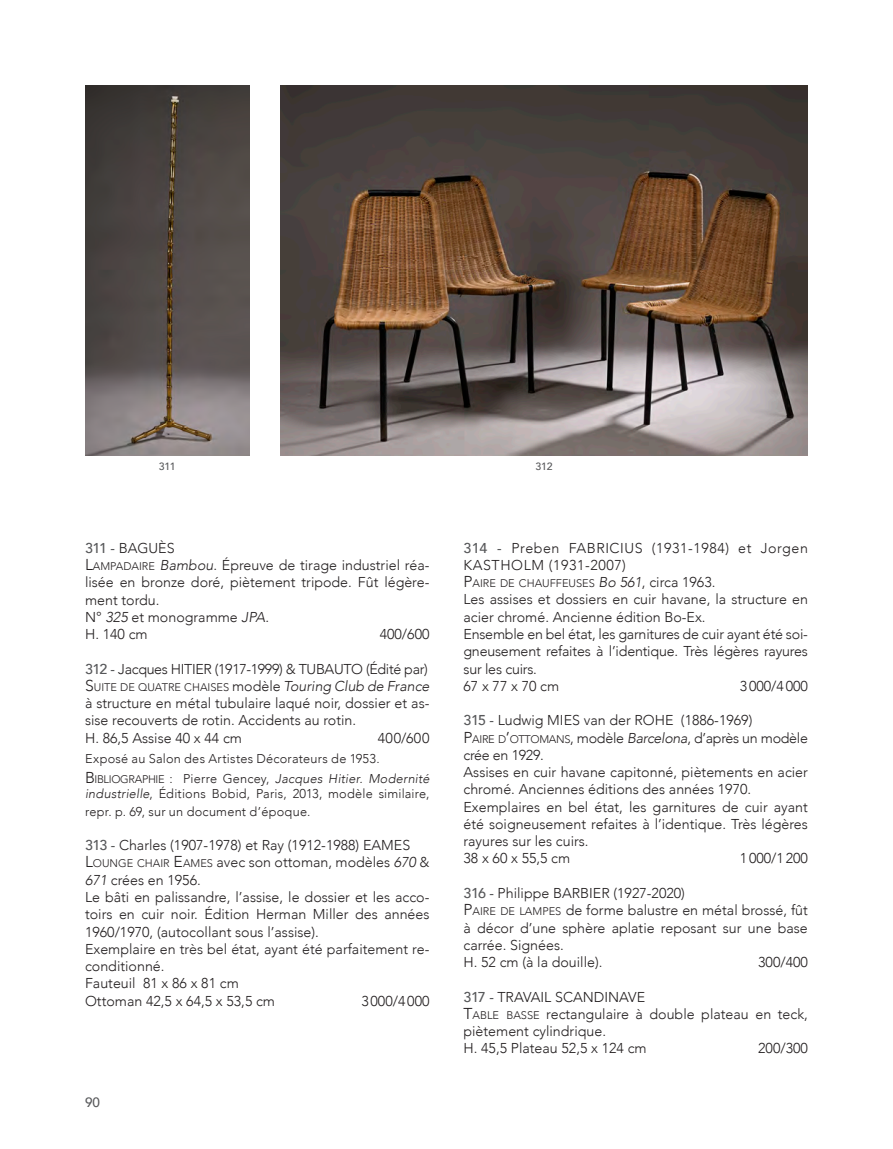
<style>
.page{position:relative;width:893px;height:1149px;background:#fff}
.page>*{position:absolute;margin:0;border:0;box-sizing:border-box;transform-origin:0 0}
.t1{font:300 14.25px/17.2px "Avenir";color:#231f20}
.t2{font:300 14.25px/17.2px "Avenir";letter-spacing:-.02em;color:#231f20}
.t3{font:300 14.25px/17.2px "Avenir";letter-spacing:.04em;color:#231f20}
.t4{font:300 14.25px "Avenir";letter-spacing:-.025em;color:#231f20}
.t5{font:500 13.5px "Avenir";color:#57585a}
.notes_1{font:300 12.75px/15.8px "Avenir";letter-spacing:.015em;color:#231f20}
.t6{font:300 10.95px "Avenir";color:#231f20}
.t7{font:500 10.5px "Avenir";letter-spacing:-.015em;color:#57585a}
.s1{font-weight:500;color:#57585a}
.s2{font-size:15.75px}
.s3{font-size:10.95px}
.s4{font-style:italic}
.s5{font-size:14.25px}
.s6{font-style:italic;font-size:14.25px}
</style>
<div class="page">
<img style="left:85px;top:85px;width:164px;height:370px">
<img style="left:280px;top:85px;width:528px;height:370px">
<p class="t7" style="left:159px;top:457px;width:18px">311</p>
<p class="t7" style="left:535px;top:457px;width:19px">312</p>
<p class="t1" style="left:85px;top:539px;width:91px"><span class="s1">311 -</span> BAGUÈS</p>
<p class="t1" style="left:85px;top:556px;width:346px;text-align:justify"><span class="s2">L</span><span class="s3">AMPADAIRE</span> <span class="s4">Bambou</span>. Épreuve de tirage industriel réa&shy;lisée en bronze doré, piètement tripode. Fût légère&shy;ment tordu.</p>
<p class="t1" style="left:85px;top:608px;width:186px">N° <span class="s4">325</span> et monogramme <span class="s4">JPA</span>.</p>
<p class="t1" style="left:85px;top:625px;width:64px">H. 140 cm</p>
<p class="t1" style="left:380px;top:625px;width:51px">400/600</p>
<p class="t4" style="left:85px;top:660px;width:344px"><span class="s1">312 -</span> Jacques HITIER (1917-1999) &amp; TUBAUTO (Édité par)</p>
<p class="t6" style="left:85px;top:680px;width:346px"><span class="s2">S</span>UITE DE QUATRE CHAISES <span class="s5">modèle</span> <span class="s6">Touring Club de France</span></p>
<p class="t1" style="left:85px;top:694px;width:346px">à structure en métal tubulaire laqué noir, dossier et as&shy;sise recouverts de rotin. Accidents au rotin.</p>
<p class="t1" style="left:85px;top:728px;width:158px">H. 86,5 Assise 40 x 44 cm</p>
<p class="t1" style="left:378px;top:728px;width:53px">400/600</p>
<p class="notes_1" style="left:85px;top:750px;width:296px">Exposé au Salon des Artistes Décorateurs de 1953.</p>
<p class="notes_1" style="left:85px;top:770px;width:346px"><span class="s2">B</span> <span class="s3">IBLIOGRAPHIE</span> : Pierre Gencey, <span class="s4">Jacques Hitier. Modernité industrielle</span>, Éditions Bobid, Paris, 2013, modèle similaire,</p>
<p class="notes_1" style="left:85px;top:803px;width:227px">repr. p. 69, sur un document d’époque.</p>
<p class="t1" style="left:85px;top:836px;width:327px"><span class="s1">313 -</span> Charles (1907-1978) et Ray (1912-1988) EAMES</p>
<p class="t1" style="left:85px;top:853px;width:346px"><span class="s2">L</span><span class="s3">OUNGE CHAIR</span> <span class="s2">E</span><span class="s3">AMES</span> avec son ottoman, modèles <span class="s4">670</span> &amp;<br><span class="s4">671</span> crées en 1956.</p>
<p class="t1" style="left:85px;top:888px;width:346px;text-align:justify">Le bâti en palissandre, l’assise, le dossier et les acco&shy;toirs en cuir noir. Édition Herman Miller des années 1960/1970, (autocollant sous l’assise).</p>
<p class="t1" style="left:85px;top:940px;width:346px">Exemplaire en très bel état, ayant été parfaitement re&shy;conditionné.</p>
<p class="t1" style="left:85px;top:974px;width:155px">Fauteuil 81 x 86 x 81 cm</p>
<p class="t1" style="left:85px;top:991px;width:192px">Ottoman 42,5 x 64,5 x 53,5 cm</p>
<p class="t1" style="left:361px;top:991px;width:70px">3000/4000</p>
<p class="t5" style="left:85px;top:1090px;width:17px">90</p>
<p class="t3" style="left:463px;top:539px;width:346px"><span class="s1">314 -</span> Preben FABRICIUS (1931-1984) et Jorgen<br>KASTHOLM (1931-2007)</p>
<p class="t6" style="left:463px;top:576px;width:253px"><span class="s2">P</span>AIRE DE CHAUFFEUSES <span class="s6">Bo 561</span><span class="s5">, circa 1963.</span></p>
<p class="t1" style="left:463px;top:590px;width:346px">Les assises et dossiers en cuir havane, la structure en acier chromé. Ancienne édition Bo-Ex.</p>
<p class="t1" style="left:463px;top:625px;width:346px;text-align:justify">Ensemble en bel état, les garnitures de cuir ayant été soi&shy;gneusement refaites à l’identique. Très légères rayures sur les cuirs.</p>
<p class="t1" style="left:463px;top:677px;width:97px">67 x 77 x 70 cm</p>
<p class="t1" style="left:740px;top:677px;width:70px">3000/4000</p>
<p class="t1" style="left:463px;top:711px;width:290px"><span class="s1">315 -</span> Ludwig MIES van der ROHE (1886-1969)</p>
<p class="t2" style="left:463px;top:728px;width:346px"><span class="s2">P</span><span class="s3">AIRE D</span><span class="s2">’</span><span class="s3">OTTOMANS</span>, modèle <span class="s4">Barcelona</span>, d’après un modèle crée en 1929.</p>
<p class="t1" style="left:463px;top:763px;width:346px">Assises en cuir havane capitonné, piètements en acier chromé. Anciennes éditions des années 1970.</p>
<p class="t1" style="left:463px;top:797px;width:346px;text-align:justify">Exemplaires en bel état, les garnitures de cuir ayant été soigneusement refaites à l’identique. Très légères rayures sur les cuirs.</p>
<p class="t1" style="left:463px;top:849px;width:108px">38 x 60 x 55,5 cm</p>
<p class="t1" style="left:740px;top:849px;width:70px">1000/1200</p>
<p class="t1" style="left:463px;top:884px;width:223px"><span class="s1">316 -</span> Philippe BARBIER (1927-2020)</p>
<p class="t1" style="left:463px;top:901px;width:346px;text-align:justify"><span class="s2">P</span><span class="s3">AIRE DE LAMPES</span> de forme balustre en métal brossé, fût à décor d’une sphère aplatie reposant sur une base carrée. Signées.</p>
<p class="t1" style="left:463px;top:953px;width:140px">H. 52 cm (à la douille).</p>
<p class="t1" style="left:758px;top:953px;width:51px">300/400</p>
<p class="t1" style="left:463px;top:987px;width:183px"><span class="s1">317 -</span> TRAVAIL SCANDINAVE</p>
<p class="t1" style="left:463px;top:1004px;width:346px"><span class="s2">T</span><span class="s3">ABLE BASSE</span> rectangulaire à double plateau en teck, piètement cylindrique.</p>
<p class="t1" style="left:463px;top:1039px;width:185px">H. 45,5 Plateau 52,5 x 124 cm</p>
<p class="t1" style="left:758px;top:1039px;width:51px">200/300</p>
</div>
